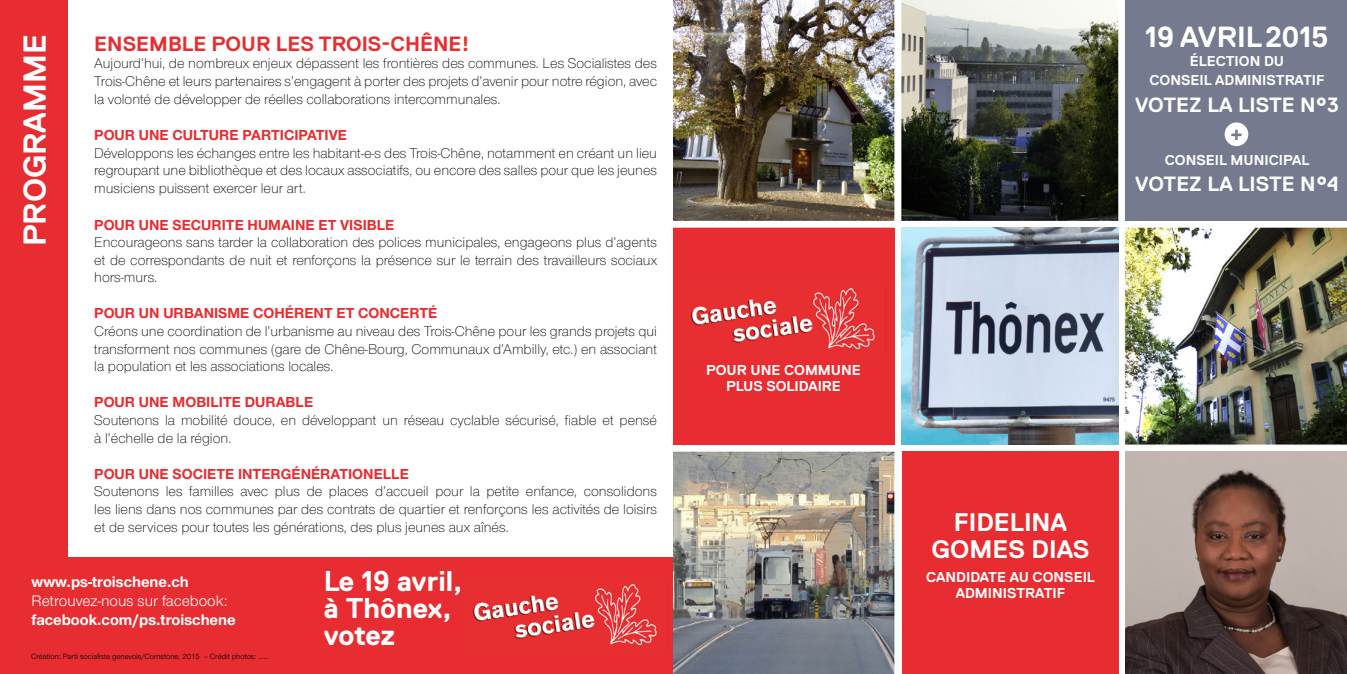
<style>
.page{position:relative;width:1347px;height:674px;background:#fff}
.page>*{position:absolute;margin:0;border:0;box-sizing:border-box;transform-origin:0 0}
.t1{font:700 31.62px "Replica";color:#fff}
.t2{font:700 29.12px "Replica";color:#fff}
.t3{font:700 28.5px "Replica";color:#fff}
.t4{font:700 25.38px/26.9px "Replica";color:#fff;text-align:center}
.t5{font:700 23px "Replica";color:#fff}
.t6{font:700 20.62px "Replica";color:#fff}
.t7{font:700 20.62px "Replica";color:#e72d31}
.t8{font:700 20.62px "Replica";color:#757a8e}
.t9{font:700 15.88px "Nimbus San Nov";color:#fff}
.t10{font:15.88px "Nimbus San Nov";color:#fff}
.t11{font:700 15px "Nimbus San Nov";color:#e72d31}
.t12{font:300 14.62px/17.6px "Nimbus San Nov";color:#000;text-align:justify}
.t13{font:700 14.25px/15.9px "Replica";color:#fff;text-align:center}
.t14{font:7.88px "Nimbus San Nov";color:#000}
</style>
<div class="page">
<div style="left:0;top:0;width:67px;height:673px;background:#e72d31"></div>
<div style="left:0;top:557px;width:693px;height:116px;background:#e72d31"></div>
<img style="left:673px;top:0;width:673px;height:673px">
<div style="left:673px;top:228px;width:221px;height:216px;background:#e72d31"></div>
<div style="left:1125px;top:0;width:221px;height:221px;background:#757a8e"></div>
<img style="left:1125px;top:451px;width:221px;height:222px">
<div style="left:901px;top:451px;width:217px;height:222px;background:#e72d31"></div>
<img style="left:901px;top:227px;width:217px;height:217px">
<img style="left:691px;top:288px;width:184px;height:62px">
<img style="left:473px;top:584px;width:184px;height:62px">
<div style="left:1224px;top:122px;width:24px;height:24px;background:#fff;border-radius:50%"></div>
<p class="t1" style="left:17px;top:246px;width:213px;rotate:-90deg">PROGRAMME</p>
<p class="t7" style="left:94px;top:32px;width:377px">ENSEMBLE POUR LES TROIS-CHÊNE!</p>
<p class="t12" style="left:94px;top:55px;width:564px">Aujourd’hui, de nombreux enjeux dépassent les frontières des communes. Les Socialistes des Trois-Chêne et leurs partenaires s’engagent à porter des projets d’avenir pour notre région, avec la volonté de développer de réelles collaborations intercommunales.</p>
<p class="t11" style="left:94px;top:126px;width:254px">POUR UNE CULTURE PARTICIPATIVE</p>
<p class="t12" style="left:94px;top:144px;width:564px">Développons les échanges entre les habitant-e-s des Trois-Chêne, notamment en créant un lieu regroupant une bibliothèque et des locaux associatifs, ou encore des salles pour que les jeunes musiciens puissent exercer leur art.</p>
<p class="t11" style="left:94px;top:215px;width:302px">POUR UNE SECURITE HUMAINE ET VISIBLE</p>
<p class="t12" style="left:94px;top:233px;width:564px">Encourageons sans tarder la collaboration des polices municipales, engageons plus d’agents et de correspondants de nuit et renforçons la présence sur le terrain des travailleurs sociaux hors-murs.</p>
<p class="t11" style="left:94px;top:304px;width:345px">POUR UN URBANISME COHÉRENT ET CONCERTÉ</p>
<p class="t12" style="left:94px;top:322px;width:564px">Créons une coordination de l’urbanisme au niveau des Trois-Chêne pour les grands projets qui transforment nos communes (gare de Chêne-Bourg, Communaux d’Ambilly, etc.) en associant la population et les associations locales.</p>
<p class="t11" style="left:94px;top:393px;width:220px">POUR UNE MOBILITE DURABLE</p>
<p class="t12" style="left:94px;top:411px;width:564px">Soutenons la mobilité douce, en développant un réseau cyclable sécurisé, fiable et pensé à l’échelle de la région.</p>
<p class="t11" style="left:94px;top:464px;width:316px">POUR UNE SOCIETE INTERGÉNÉRATIONELLE</p>
<p class="t12" style="left:94px;top:482px;width:564px">Soutenons les familles avec plus de places d’accueil pour la petite enfance, consolidons les liens dans nos communes par des contrats de quartier et renforçons les activités de loisirs et de services pour toutes les générations, des plus jeunes aux aînés.</p>
<p class="t9" style="left:32px;top:572px;width:159px">www.ps-troischene.ch</p>
<p class="t10" style="left:32px;top:591px;width:197px">Retrouvez-nous sur facebook:</p>
<p class="t9" style="left:32px;top:610px;width:205px">facebook.com/ps.troischene</p>
<p class="t14" style="left:31px;top:651px;width:239px">Création: Parti socialiste genevois/Comstone, 2015 – Crédit photos: ......</p>
<p class="t3" style="left:324px;top:565px;width:140px">Le 19 avril,</p>
<p class="t3" style="left:324px;top:592px;width:129px">à Thônex,</p>
<p class="t3" style="left:324px;top:619px;width:73px">votez</p>
<p class="t13" style="left:706px;top:362px;width:156px">POUR UNE COMMUNE</p>
<p class="t13" style="left:726px;top:378px;width:116px">PLUS SOLIDAIRE</p>
<p class="t2" style="left:1145px;top:20px;width:185px">19 AVRIL 2015</p>
<p class="t13" style="left:1189px;top:53px;width:96px">ÉLECTION DU</p>
<p class="t13" style="left:1149px;top:72px;width:176px">CONSEIL ADMINISTRATIF</p>
<p class="t5" style="left:1227px;top:87px;width:122px">19 AVRIL 20</p>
<p class="t6" style="left:1135px;top:93px;width:205px">VOTEZ LA LISTE N°3</p>
<p class="t8" style="left:1230px;top:121px;width:14px">+</p>
<p class="t13" style="left:1164px;top:152px;width:146px">CONSEIL MUNICIPAL</p>
<p class="t6" style="left:1135px;top:172px;width:205px">VOTEZ LA LISTE N°4</p>
<p class="t4" style="left:931px;top:509px;width:160px">FIDELINA<br>GOMES DIAS</p>
<p class="t13" style="left:926px;top:569px;width:170px">CANDIDATE AU CONSEIL<br>ADMINISTRATIF</p>
</div>
